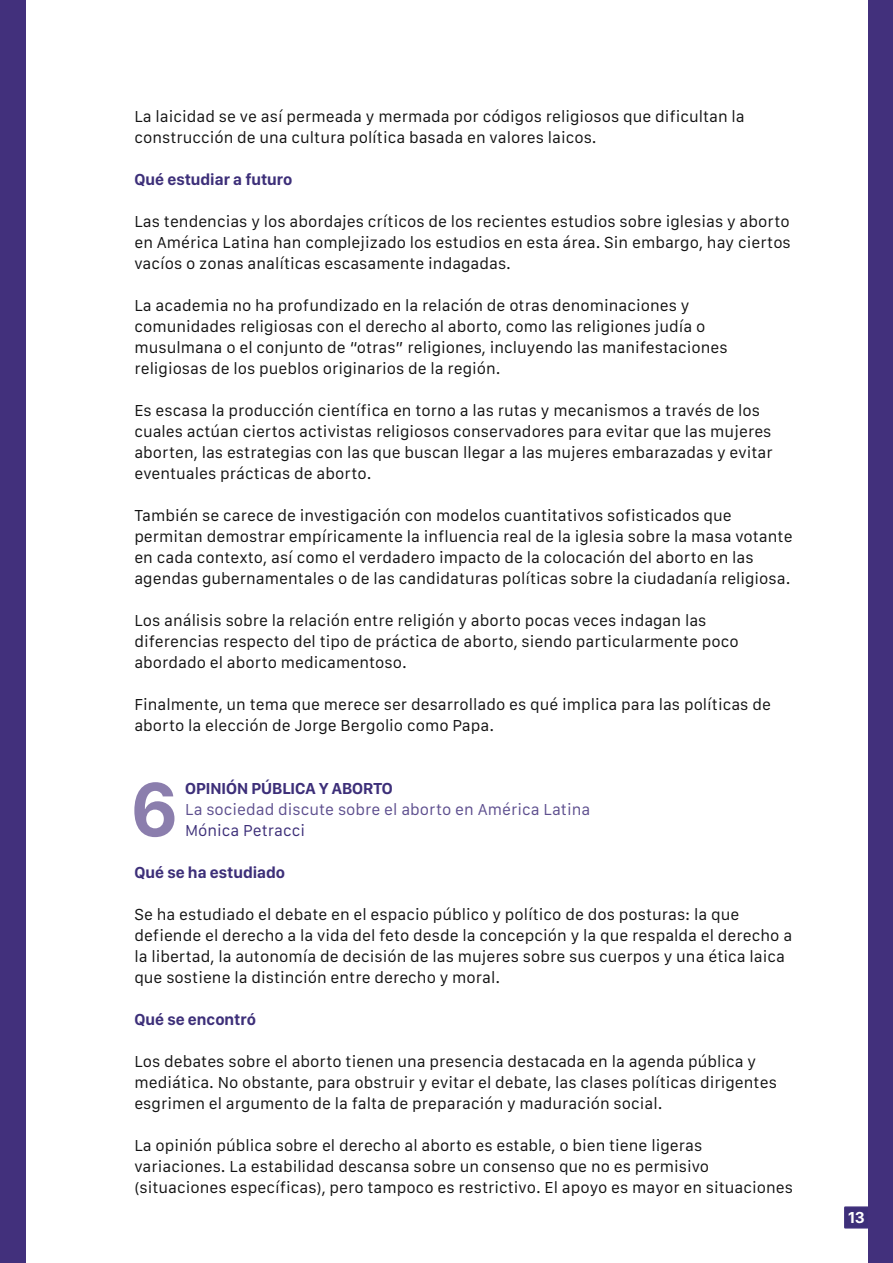
<style>
.page{position:relative;width:893px;height:1263px;background:#fff}
.page>*{position:absolute;margin:0;border:0;box-sizing:border-box;transform-origin:0 0}
.t1{font:700 79.5px "San Francisco Display";color:#8b7ead}
.t2{font:16.5px/21px "San Francisco Text";color:#121212}
.t3{font:700 16.5px "San Francisco Display";color:#3d2f79}
.t4{font:16.5px "San Francisco Text";color:#5d4e8e}
.t5{font:16.5px "San Francisco Text";color:#3d2f79}
.t6{font:700 16.5px "San Francisco Display";color:#fff}
</style>
<div class="page">
<div style="left:845px;top:1207px;width:23px;height:21px;background:#3d2f79"></div>
<div style="left:844px;top:1206px;width:25px;height:22px;border:2px solid #3f307c"></div>
<div style="left:868px;top:0;width:25px;height:1263px;background:#42307c"></div>
<div style="left:0;top:0;width:25px;height:1263px;background:#42307c"></div>
<p class="t2" style="left:134px;top:107px;width:612px">La laicidad se ve así permeada y mermada por códigos religiosos que dificultan la construcción de una cultura política basada en valores laicos.</p>
<p class="t3" style="left:134px;top:169px;width:160px">Qué estudiar a futuro</p>
<p class="t2" style="left:134px;top:212px;width:658px;text-align:justify">Las tendencias y los abordajes críticos de los recientes estudios sobre iglesias y aborto en América Latina han complejizado los estudios en esta área. Sin embargo, hay ciertos vacíos o zonas analíticas escasamente indagadas.</p>
<p class="t2" style="left:134px;top:296px;width:595px">La academia no ha profundizado en la relación de otras denominaciones y comunidades religiosas con el derecho al aborto, como las religiones judía o musulmana o el conjunto de “otras” religiones, incluyendo las manifestaciones religiosas de los pueblos originarios de la región.</p>
<p class="t2" style="left:134px;top:401px;width:640px">Es escasa la producción científica en torno a las rutas y mecanismos a través de los cuales actúan ciertos activistas religiosos conservadores para evitar que las mujeres aborten, las estrategias con las que buscan llegar a las mujeres embarazadas y evitar eventuales prácticas de aborto.</p>
<p class="t2" style="left:134px;top:506px;width:660px">También se carece de investigación con modelos cuantitativos sofisticados que permitan demostrar empíricamente la influencia real de la iglesia sobre la masa votante en cada contexto, así como el verdadero impacto de la colocación del aborto en las agendas gubernamentales o de las candidaturas políticas sobre la ciudadanía religiosa.</p>
<p class="t2" style="left:134px;top:611px;width:606px">Los análisis sobre la relación entre religión y aborto pocas veces indagan las diferencias respecto del tipo de práctica de aborto, siendo particularmente poco abordado el aborto medicamentoso.</p>
<p class="t2" style="left:134px;top:695px;width:638px">Finalmente, un tema que merece ser desarrollado es qué implica para las políticas de aborto la elección de Jorge Bergolio como Papa.</p>
<h1 class="t1" style="left:131px;top:760px;width:47px">6</h1>
<p class="t3" style="left:185px;top:778px;width:209px">OPINIÓN PÚBLICA Y aborto</p>
<p class="t4" style="left:185px;top:799px;width:407px">La sociedad discute sobre el aborto en América Latina</p>
<p class="t5" style="left:185px;top:820px;width:122px">Mónica Petracci</p>
<p class="t3" style="left:134px;top:862px;width:152px">Qué se ha estudiado</p>
<p class="t2" style="left:134px;top:905px;width:659px">Se ha estudiado el debate en el espacio público y político de dos posturas: la que defiende el derecho a la vida del feto desde la concepción y la que respalda el derecho a la libertad, la autonomía de decisión de las mujeres sobre sus cuerpos y una ética laica que sostiene la distinción entre derecho y moral.</p>
<p class="t3" style="left:134px;top:1009px;width:123px">Qué se encontró</p>
<p class="t2" style="left:134px;top:1052px;width:644px">Los debates sobre el aborto tienen una presencia destacada en la agenda pública y mediática. No obstante, para obstruir y evitar el debate, las clases políticas dirigentes esgrimen el argumento de la falta de preparación y maduración social.</p>
<p class="t2" style="left:134px;top:1136px;width:660px">La opinión pública sobre el derecho al aborto es estable, o bien tiene ligeras variaciones. La estabilidad descansa sobre un consenso que no es permisivo (situaciones específicas), pero tampoco es restrictivo. E l apoyo es mayor en situaciones</p>
<p class="t6" style="left:848px;top:1208px;width:18px">13</p>
</div>
